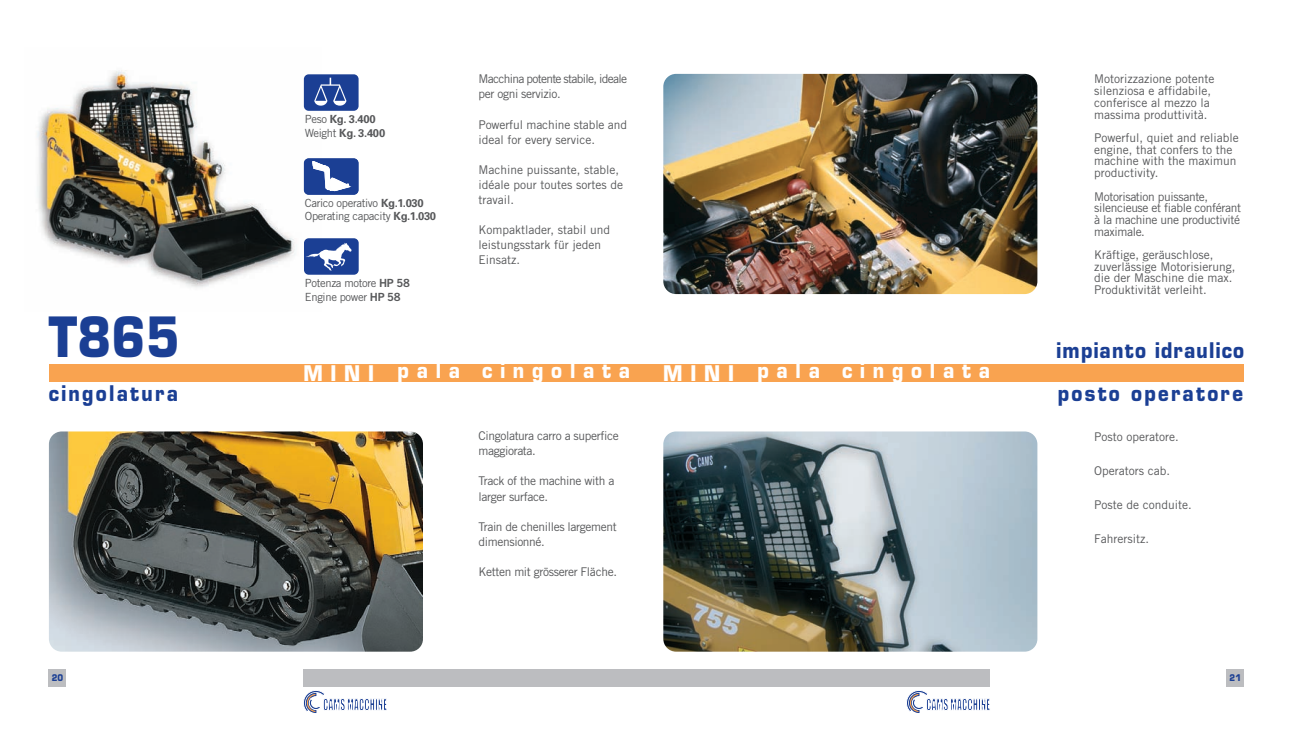
<style>
.page{position:relative;width:1293px;height:745px;background:#fff}
.page>*{position:absolute;margin:0;border:0;box-sizing:border-box;transform-origin:0 0}
.t1{font:700 54px "Eurostile";color:#1b3f94;scale:.88 1}
.t2{font:700 21px "Eurostile";letter-spacing:.42em;color:#fff;scale:.88 1}
.t3{font:700 21px "Eurostile";letter-spacing:.125em;color:#1b3f94;scale:.88 1}
.t4{font:700 21px "Eurostile";letter-spacing:.065em;color:#1b3f94;scale:.88 1}
.t5{font:12px/11.7px "Trade Gothic";color:#57585a}
.t6{font:12px/15px "Trade Gothic";letter-spacing:-.03em;color:#57585a}
.t7{font:12px/15px "Trade Gothic";letter-spacing:-.055em;color:#57585a}
.t8{font:11.25px/13.5px "Trade Gothic";letter-spacing:-.03em;color:#57585a}
.t9{font:700 11.25px/13.5px "Univers";letter-spacing:-.03em;color:#57585a}
.t10{font:700 9px "Eurostile";color:#1b3f94;scale:.88 1}
.s1{font-family:"Trade Gothic";font-weight:400}
.s2{font-family:"Univers";font-weight:700}
.s3{font-family:"Trade Gothic Bold Two"}
</style>
<div class="page">
<img style="left:37px;top:70px;width:285px;height:218px">
<div style="left:49px;top:364px;width:1194px;height:17px;background:#f9a350"></div>
<img style="left:49px;top:431px;width:374px;height:220px;border-radius:13px">
<img style="left:663px;top:74px;width:374px;height:220px;border-radius:13px">
<svg style="left:304px;top:74px;width:54px;height:37px"></svg>
<div style="left:305px;top:75px;width:52px;height:35px;background:#1b3f94;border-radius:4px"></div>
<svg style="left:314px;top:78px;width:32px;height:28px"></svg>
<div style="left:304px;top:238px;width:55px;height:36px;background:#1b3f94;border:2px solid #1b3f94;border-radius:4px"></div>
<img style="left:305px;top:241px;width:49px;height:32px">
<div style="left:304px;top:158px;width:54px;height:37px;background:#1b3f94;border:2px solid #1b3f94;border-radius:4px"></div>
<div style="left:304px;top:158px;width:54px;height:36px;border:2px solid #1b3f94;border-radius:4px"></div>
<svg style="left:312px;top:158px;width:38px;height:69px"></svg>
<img style="left:663px;top:431px;width:374px;height:220px;border-radius:13px">
<div style="left:1226px;top:668px;width:17px;height:17px;background:#bcbdc0"></div>
<div style="left:49px;top:668px;width:17px;height:17px;background:#bcbdc0"></div>
<div style="left:303px;top:668px;width:687px;height:17px;background:#bcbdc0"></div>
<svg style="left:906px;top:690px;width:84px;height:22px"></svg>
<svg style="left:303px;top:690px;width:84px;height:22px"></svg>
<p class="t9" style="left:305px;top:114px;width:82px"><span class="s1">Peso</span> Kg. 3.400<br><span class="s1">Weight</span> Kg. 3.400</p>
<p class="t8" style="left:305px;top:197px;width:133px">Carico operativo <span class="s2">Kg.1.030<br></span>Operating capacity <span class="s2">Kg.1.030</span></p>
<p class="t8" style="left:305px;top:277px;width:107px">Potenza motore <span class="s3">HP 58<br></span>Engine power <span class="s3">HP 58</span></p>
<p class="t7" style="left:478px;top:73px;width:150px">Macchina potente stabile, ideale per ogni servizio.</p>
<p class="t5" style="left:478px;top:118px;width:150px;line-height:15px">Powerful machine stable and ideal for every service.</p>
<p class="t5" style="left:478px;top:163px;width:146px;line-height:15px">Machine puissante, stable, idéale pour toutes sortes de travail.</p>
<p class="t5" style="left:478px;top:223px;width:133px;line-height:15px">Kompaktlader, stabil und leistungsstark für jeden<br>Einsatz.</p>
<p class="t5" style="left:1094px;top:74px;width:122px">Motorizzazione potente silenziosa e affidabile, conferisce al mezzo la massima produttività.</p>
<p class="t5" style="left:1094px;top:133px;width:146px">Powerful, quiet and reliable engine, that confers to the machine with the maximun productivity.</p>
<p class="t6" style="left:1094px;top:191px;width:148px;line-height:11.7px">Motorisation puissante, silencieuse et fiable conférant à la machine une productivité maximale.</p>
<p class="t5" style="left:1094px;top:250px;width:143px">Kräftige, geräuschlose, zuverlässige Motorisierung, die der Maschine die max.<br>Produktivität verleiht.</p>
<h1 class="t1" style="left:49px;top:316px;width:150px">T865</h1>
<h2 class="t4" style="left:1056px;top:342px;width:215px">impianto idraulico</h2>
<h2 class="t2" style="left:303px;top:362px;width:373px">MINI pala cingolata</h2>
<h2 class="t2" style="left:663px;top:362px;width:373px">MINI pala cingolata</h2>
<h2 class="t3" style="left:49px;top:385px;width:148px">cingolatura</h2>
<h2 class="t3" style="left:1057px;top:385px;width:212px">posto operatore</h2>
<p class="t6" style="left:478px;top:429px;width:142px">Cingolatura carro a superfice maggiorata.</p>
<p class="t6" style="left:478px;top:474px;width:137px">Track of the machine with a larger surface.</p>
<p class="t6" style="left:478px;top:519px;width:140px">Train de chenilles largement dimensionné.</p>
<p class="t6" style="left:478px;top:564px;width:140px">Ketten mit grösserer Fläche.</p>
<p class="t5" style="left:1094px;top:432px;width:86px">Posto operatore.</p>
<p class="t5" style="left:1094px;top:465px;width:77px">Operators cab.</p>
<p class="t5" style="left:1094px;top:499px;width:99px">Poste de conduite.</p>
<p class="t5" style="left:1094px;top:533px;width:56px">Fahrersitz.</p>
<p class="t10" style="left:52px;top:674px;width:15px">20</p>
<p class="t10" style="left:1229px;top:674px;width:15px">21</p>
</div>
